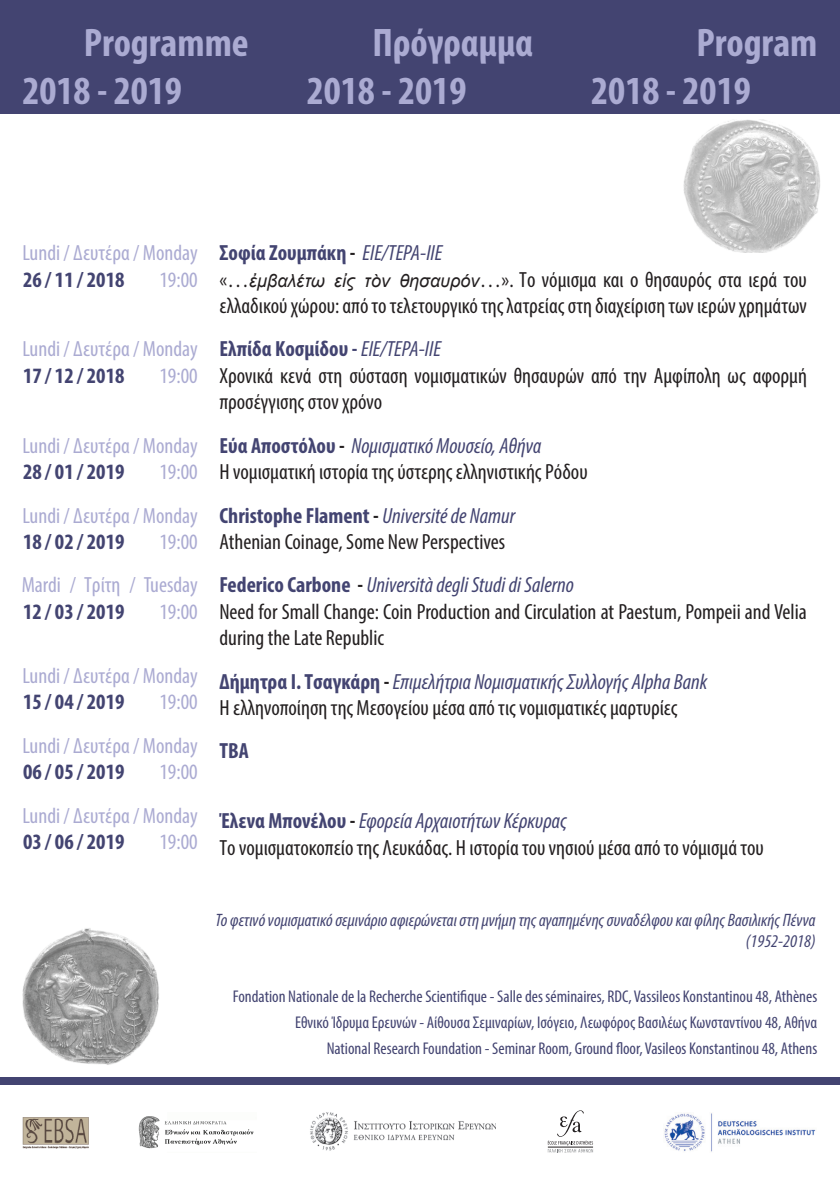
<style>
.page{position:relative;width:840px;height:1191px;background:#fff}
.page>*{position:absolute;margin:0;border:0;box-sizing:border-box;transform-origin:0 0}
.t1{font:700 condensed 40px/48px "Myriad Pro";color:#ababd2}
.t2{font:condensed 22px/26.4px "Myriad Pro";color:#231f20}
.t3{font:condensed 22px/43.4px "Myriad Pro";color:#ababd2;text-align:right}
.t4{font:700 condensed 22px "Myriad Pro";color:#434471}
.t5{font:italic condensed 18px/21.6px "Myriad Pro";color:#434471;text-align:right}
.t6{font:condensed 17px/26px "Myriad Pro";color:#434471;text-align:right}
.s1{font-weight:700;color:#434471}
.s2{font-weight:700}
.s3{font-style:italic;color:#434471}
.s4{font-family:"Arial";font-style:italic;font-stretch:normal;font-size:18px}
</style>
<div class="page">
<div style="left:0;top:0;width:839px;height:113px;background:#434471"></div>
<div style="left:0;top:1077px;width:839px;height:8px;background:#434471"></div>
<img style="left:23px;top:1117px;width:65px;height:31px">
<img style="left:664px;top:1113px;width:152px;height:39px">
<img style="left:22px;top:928px;width:137px;height:137px">
<img style="left:683px;top:119px;width:137px;height:133px">
<svg style="left:547px;top:1110px;width:45px;height:42px"></svg>
<hr style="left:547px;top:1146px;width:45px;height:1px;background:#231f20">
<img style="left:138px;top:1116px;width:116px;height:33px">
<img style="left:310px;top:1112px;width:185px;height:39px">
<h1 class="t1" style="left:22px;top:18px;width:228px;text-indent:61px">Programme<br>2018 - 2019</h1>
<h1 class="t1" style="left:306px;top:18px;width:228px;text-indent:65px">Πρόγραμμα<br>2018 - 2019</h1>
<h1 class="t1" style="left:591px;top:18px;width:228px;text-indent:105px">Program<br>2018 - 2019</h1>
<p class="t3" style="left:22px;top:231px;width:177px">Lundi / Δευτέρα / Monday</p>
<p class="t4" style="left:23px;top:265px;width:103px">26 / 11 / 2018</p>
<p class="t3" style="left:159px;top:257px;width:40px">19:00</p>
<p class="t3" style="left:22px;top:327px;width:177px">Lundi / Δευτέρα / Monday</p>
<p class="t4" style="left:23px;top:362px;width:103px">17 / 12 / 2018</p>
<p class="t3" style="left:159px;top:354px;width:40px">19:00</p>
<p class="t3" style="left:22px;top:423px;width:177px">Lundi / Δευτέρα / Monday</p>
<p class="t4" style="left:23px;top:458px;width:103px">28 / 01 / 2019</p>
<p class="t3" style="left:22px;top:450px;width:177px">19:00<br>Lundi / Δευτέρα / Monday</p>
<p class="t4" style="left:23px;top:528px;width:103px">18 / 02 / 2019</p>
<p class="t3" style="left:22px;top:520px;width:177px">19:00<br>Mardi / Τρίτη / Tuesday</p>
<p class="t4" style="left:23px;top:597px;width:103px">12 / 03 / 2019</p>
<p class="t3" style="left:159px;top:589px;width:40px">19:00</p>
<p class="t3" style="left:22px;top:653px;width:177px">Lundi / Δευτέρα / Monday</p>
<p class="t4" style="left:23px;top:688px;width:103px">15 / 04 / 2019</p>
<p class="t3" style="left:22px;top:680px;width:177px">19:00<br>Lundi / Δευτέρα / Monday</p>
<p class="t4" style="left:23px;top:758px;width:103px">06 / 05 / 2019</p>
<p class="t3" style="left:22px;top:750px;width:177px">19:00<br>Lundi / Δευτέρα / Monday</p>
<p class="t4" style="left:23px;top:828px;width:103px">03 / 06 / 2019</p>
<p class="t3" style="left:159px;top:819px;width:40px">19:00</p>
<p class="t2" style="left:219px;top:239px;width:588px"><span class="s1">Σοφία Ζουμπάκη</span> <span class="s2">-</span> <span class="s3">ΕΙΕ/ΤΕΡΑ-ΙΙΕ<br></span>«…<span class="s4">ἐμβαλέτω εἰς τὸν θησαυρόν</span>…». Το νόμισμα και ο θησαυρός στα ιερά του ελλαδικού χώρου: από το τελετουργικό της λατρείας στη διαχείριση των ιερών χρημάτων</p>
<p class="t2" style="left:219px;top:336px;width:588px"><span class="s1">Ελπίδα Κοσμίδου -</span> <span class="s3">ΕΙΕ/ΤΕΡΑ-ΙΙΕ<br></span>Χρονικά κενά στη σύσταση νομισματικών θησαυρών από την Αμφίπολη ως αφορμή προσέγγισης στον χρόνο</p>
<p class="t2" style="left:219px;top:432px;width:369px"><span class="s1">Εύα Αποστόλου</span> <span class="s2">-</span> <span class="s3">Νομισματικό Μουσείο, Αθήνα<br></span>Η νομισματική ιστορία της ύστερης ελληνιστικής Ρόδου</p>
<p class="t2" style="left:219px;top:502px;width:297px"><span class="s1">Christophe Flament</span> <span class="s2">-</span> <span class="s3">Université de Namur<br></span>Athenian Coinage, Some New Perspectives</p>
<p class="t2" style="left:219px;top:571px;width:588px"><span class="s1">Federico Carbone</span> <span class="s2">-</span> <span class="s3">Università degli Studi di Salerno<br></span>Need for Small Change: Coin Production and Circulation at Paestum, Pompeii and Velia during the Late Republic</p>
<p class="t2" style="left:219px;top:668px;width:489px"><span class="s1">Δήμητρα Ι. Τσαγκάρη</span> <span class="s2">-</span> <span class="s3">Επιμελήτρια Νομισματικής Συλλογής Alpha Bank<br></span>Η ελληνοποίηση της Μεσογείου μέσα από τις νομισματικές μαρτυρίες</p>
<p class="t4" style="left:219px;top:737px;width:31px">TBA</p>
<p class="t2" style="left:219px;top:807px;width:545px"><span class="s1">Έλενα Μπονέλου</span> <span class="s2">-</span> <span class="s3">Εφορεία Αρχαιοτήτων Κέρκυρας<br></span>Το νομισματοκοπείο της Λευκάδας. Η ιστορία του νησιού μέσα από το νόμισμά του</p>
<p class="t5" style="left:215px;top:909px;width:601px">Το φετινό νομισματικό σεμινάριο αφιερώνεται στη μνήμη της αγαπημένης συναδέλφου και φίλης Βασιλικής Πέννα (1952-2018)</p>
<p class="t6" style="left:233px;top:982px;width:585px">Fondation Nationale de la Recherche Scientifique - Salle des séminaires, RDC, Vassileos Konstantinou 48, Athènes<br>Εθνικό Ίδρυμα Ερευνών - Αίθουσα Σεμιναρίων, Ισόγειο, Λεωφόρος Βασιλέως Κωνσταντίνου 48, Αθήνα<br>National Research Foundation - Seminar Room, Ground floor, Vasileos Konstantinou 48, Athens</p>
</div>
